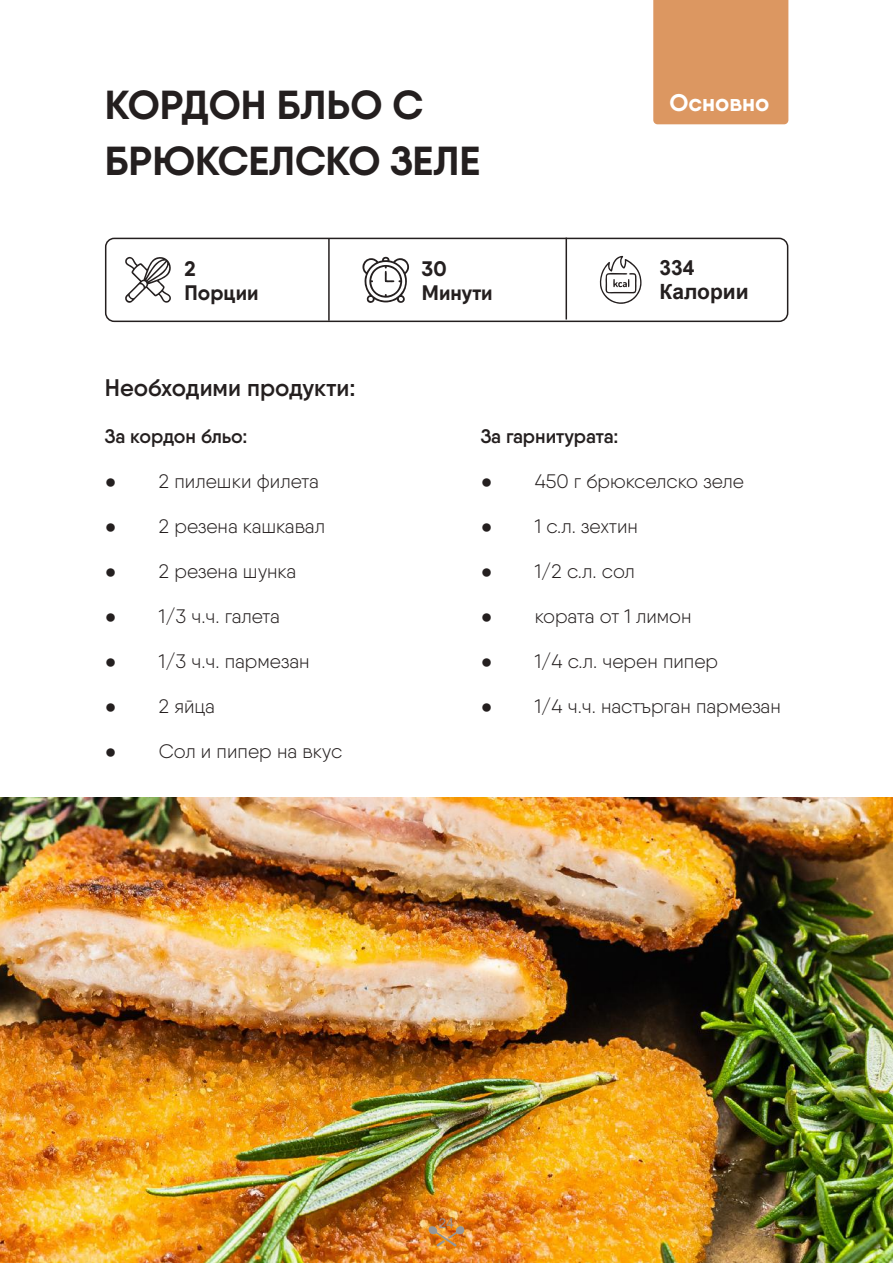
<style>
.page{position:relative;width:893px;height:1263px;background:#fff}
.page>*{position:absolute;margin:0;border:0;box-sizing:border-box;transform-origin:0 0}
.t1{font:700 40.5px/55.5px "Qanelas";color:#241f1f}
.t2{font:600 24px "Qanelas";color:#241f1f}
.t3{font:700 24px "Qanelas";color:#fff}
.t4{font:700 21px/24px "Qanelas";color:#241f1f}
.t5{font:700 21px/24px "Arial";color:#241f1f}
.t6{font:300 19.5px "Qanelas";color:#241f1f}
.t7{font:600 19.5px "Qanelas";color:#241f1f}
.t8{font:13.5px "Arial";color:#969698}
.s1{font-family:"Arial";font-weight:400}
</style>
<div class="page">
<img style="left:0;top:797px;width:893px;height:466px">
<div style="left:653px;top:0;width:135px;height:124px;background:#dc9761"></div>
<div style="left:670px;top:92px;width:102px;height:25px;background:#dc9761"></div>
<div style="left:105px;top:238px;width:683px;height:84px;border:2px solid #241f1f;border-radius:9px"></div>
<svg style="left:125px;top:256px;width:46px;height:47px"></svg>
<svg style="left:362px;top:256px;width:47px;height:47px"></svg>
<svg style="left:599px;top:256px;width:43px;height:48px"></svg>
<hr style="left:328px;top:239px;width:2px;height:82px;background:#241f1f">
<hr style="left:566px;top:238px;width:1px;height:81px;background:#241f1f">
<svg style="left:428px;top:1226px;width:38px;height:21px"></svg>
<h1 class="t1" style="left:105px;top:77px;width:377px">КОРДОН БЛЬО С<br>БРЮКСЕЛСКО ЗЕЛЕ</h1>
<p class="t3" style="left:670px;top:88px;width:101px">Основно</p>
<p class="t4" style="left:185px;top:257px;width:75px">2<br>Порции</p>
<p class="t4" style="left:422px;top:257px;width:72px">30<br>Минути</p>
<p class="t5" style="left:659px;top:255px;width:91px">334<br>Калории</p>
<p class="t2" style="left:105px;top:373px;width:252px">Необходими продукти:</p>
<p class="t7" style="left:105px;top:424px;width:144px">За кордон бльо:</p>
<p class="t6" style="left:105px;top:469px;width:215px"><span class="s1">●</span> 2 пилешки филета</p>
<p class="t6" style="left:105px;top:514px;width:222px"><span class="s1">●</span> 2 резена кашкавал</p>
<p class="t6" style="left:105px;top:559px;width:193px"><span class="s1">●</span> 2 резена шунка</p>
<p class="t6" style="left:105px;top:604px;width:176px"><span class="s1">●</span> 1/3 ч.ч. галета</p>
<p class="t6" style="left:105px;top:649px;width:206px"><span class="s1">●</span> 1/3 ч.ч. пармезан</p>
<p class="t6" style="left:105px;top:694px;width:112px"><span class="s1">●</span> 2 яйца</p>
<p class="t6" style="left:105px;top:739px;width:239px"><span class="s1">●</span> Сол и пипер на вкус</p>
<p class="t7" style="left:481px;top:424px;width:139px">За гарнитурата:</p>
<p class="t6" style="left:481px;top:469px;width:265px"><span class="s1">●</span> 450 г брюкселско зеле</p>
<p class="t6" style="left:481px;top:514px;width:159px"><span class="s1">●</span> 1 с.л. зехтин</p>
<p class="t6" style="left:481px;top:559px;width:156px"><span class="s1">●</span> 1/2 с.л. сол</p>
<p class="t6" style="left:481px;top:604px;width:212px"><span class="s1">●</span> кората от 1 лимон</p>
<p class="t6" style="left:481px;top:649px;width:239px"><span class="s1">●</span> 1/4 с.л. черен пипер</p>
<p class="t6" style="left:481px;top:694px;width:302px"><span class="s1">●</span> 1/4 ч.ч. настърган пармезан</p>
<p class="t8" style="left:439px;top:1214px;width:17px">24</p>
</div>
